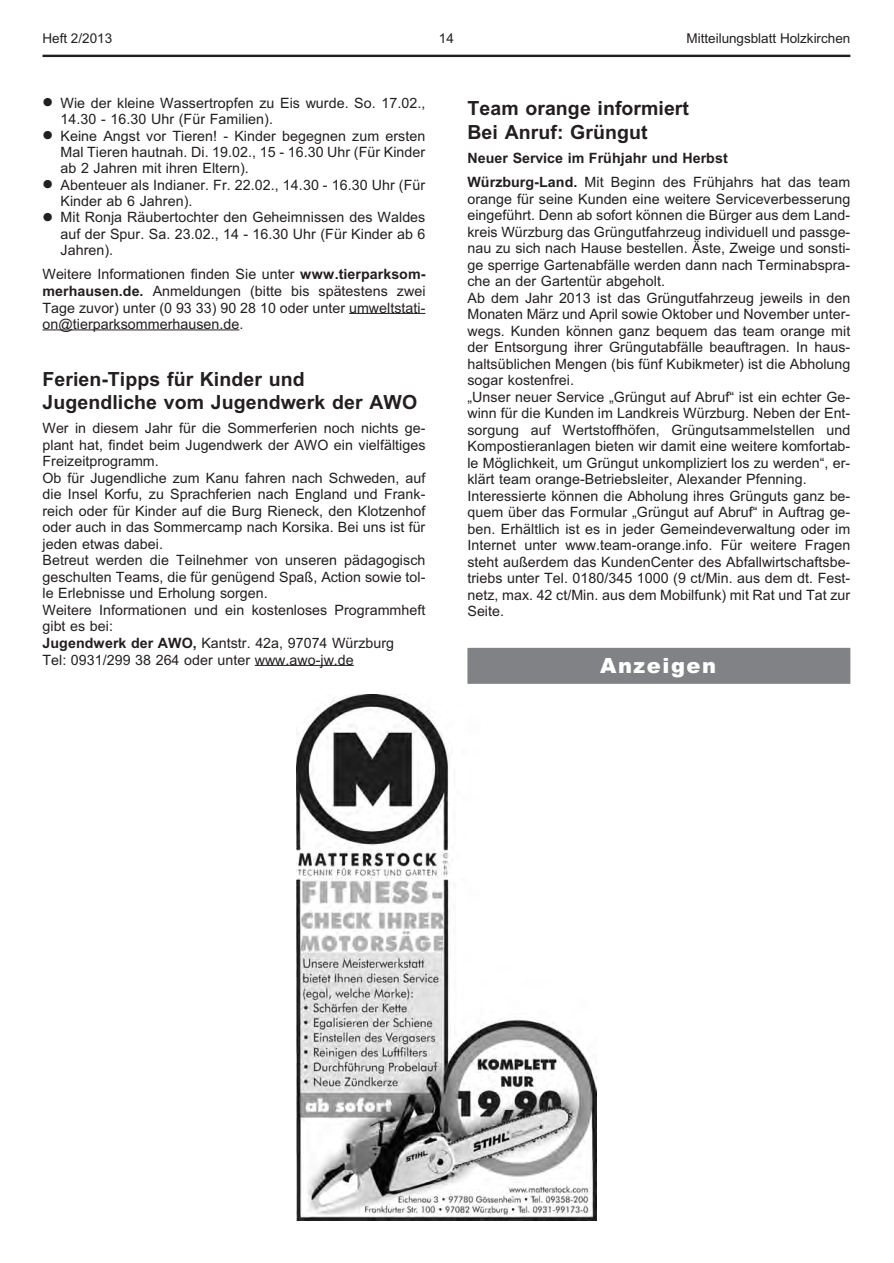
<style>
.page{position:relative;width:894px;height:1263px;background:#fff}
.page>*{position:absolute;margin:0;border:0;box-sizing:border-box;transform-origin:0 0}
.t1{font:900 21px "Arial";letter-spacing:.07em;color:#fff}
.t2{font:700 19.5px/23.5px "Arial";letter-spacing:.005em;color:#231f20}
.t3{font:14.25px/16.5px "Arial";letter-spacing:.005em;color:#231f20}
.t4{font:700 14.25px/24.6px "Arial";letter-spacing:.005em;color:#231f20}
.t5{font:13.5px "Arial";letter-spacing:-.005em;color:#231f20}
.s1{font-family:"Times New Roman";font-weight:700;font-size:30px}
.s2{font-weight:700}
.s3{font-weight:400}
</style>
<div class="page">
<hr style="left:349px;top:313px;width:76px;height:1px;background:#231f20">
<hr style="left:43px;top:330px;width:196px;height:1px;background:#231f20">
<hr style="left:255px;top:665px;width:99px;height:1px;background:#231f20">
<div style="left:467px;top:648px;width:383px;height:36px;background:#808285"></div>
<hr style="left:43px;top:55px;width:807px;height:2px;background:#231f20">
<img style="left:296px;top:695px;width:301px;height:525px">
<p class="t5" style="left:43px;top:33px;width:71px">Heft 2/2013</p>
<p class="t5" style="left:439px;top:33px;width:16px">14</p>
<p class="t5" style="left:687px;top:33px;width:165px">Mitteilungsblatt Holzkirchen</p>
<p class="t3" style="left:61px;top:96px;width:366px;text-indent:-18px"><span class="s1">•</span> Wie der klei ne Was ser trop fen zu Eis wur de. So. 17.02.,<br>14.30 - 16.30 Uhr (Für Fa mi lien).</p>
<p class="t3" style="left:61px;top:129px;width:366px;text-align:justify;text-indent:-18px"><span class="s1">•</span> Kei ne Angst vor Tie ren! - Kin der be geg nen zum ers ten Mal Tie ren haut nah. Di. 19.02., 15 - 16.30 Uhr (Für Kin der ab 2 Jah ren mit ih ren El tern).</p>
<p class="t3" style="left:61px;top:178px;width:366px;text-indent:-18px"><span class="s1">•</span> Aben teu er als In di aner. Fr. 22.02., 14.30 - 16.30 Uhr (Für<br>Kin der ab 6 Jah ren).</p>
<p class="t3" style="left:61px;top:210px;width:366px;text-align:justify;text-indent:-18px"><span class="s1">•</span> Mit Ron ja Räu ber toch ter den Ge heim nis sen des Wal des auf der Spur. Sa. 23.02., 14 - 16.30 Uhr (Für Kin der ab 6<br>Jah ren).</p>
<p class="t3" style="left:43px;top:267px;width:385px;text-align:justify">Wei te re In for ma tio nen fin den Sie un ter <span class="s2">www.tier park som - mer hau sen.de.</span> An mel dun gen (bit te bis spä tes tens zwei Tage zu vor) un ter (0 93 33) 90 28 10 oder un ter um welt sta ti&shy;on@tier park som mer hau sen.de.</p>
<h2 class="t2" style="left:43px;top:369px;width:376px">Fe rien-Tipps für Kin der und<br>Ju gend li che vom Ju gend werk der AWO</h2>
<p class="t3" style="left:43px;top:421px;width:385px">Wer in die sem Jahr für die Som mer fe rien noch nichts ge - plant hat, fin det beim Ju gend werk der AWO ein viel fäl ti ges Frei zeit pro gramm.<br>Ob für Ju gend li che zum Kanu fah ren nach Schwe den, auf die In sel Kor fu, zu Sprach fe rien nach Eng land und Frank - reich oder für Kin der auf die Burg Rie neck, den Klot zen hof oder auch in das Som mer camp nach Kor si ka. Bei uns ist für je den et was da bei.<br>Be treut wer den die Teil neh mer von un se ren päd ago gisch ge schul ten Teams, die für ge nü gend Spaß, Ac ti on so wie tol&shy;le Er leb nis se und Er ho lung sor gen.<br>Wei te re In for ma tio nen und ein kos ten lo ses Pro gramm heft gibt es bei:<br><span class="s2">Ju gend werk der AWO,</span> Kantstr. 42a, 97074 Würz burg<br>Tel: 0931/299 38 264 oder un ter www.awo-jw.de</p>
<h2 class="t2" style="left:467px;top:98px;width:223px">Team oran ge in for miert<br>Bei An ruf: Grün gut</h2>
<p class="t4" style="left:467px;top:147px;width:384px">Neu er Ser vi ce im Früh jahr und Herbst<br>Würz burg-Land. <span class="s3">Mit Be ginn des Früh jahrs hat das team</span></p>
<p class="t3" style="left:467px;top:192px;width:384px">oran ge für sei ne Kun den eine wei te re Ser vi ce ver bes se rung ein ge führt. Denn ab so fort kön nen die Bür ger aus dem Land - kreis Würz burg das Grün gut fahr zeug in di vi du ell und pass ge - nau zu sich nach Hau se be stel len. Äste, Zwei ge und sons ti - ge sper ri ge Gar ten ab fäl le wer den dann nach Ter min ab spra - che an der Gar ten tür ab ge holt.<br>Ab dem Jahr 2013 ist das Grün gut fahr zeug je weils in den Mo na ten März und April so wie Okto ber und No vem ber un ter - wegs. Kun den kön nen ganz be quem das team oran ge mit der Ent sor gung ih rer Grün gut ab fäl le be auf tra gen. In haus - halts üb li chen Men gen (bis fünf Ku bik me ter) ist die Ab ho lung so gar kos ten frei.<br>„Un ser neu er Ser vi ce „Grün gut auf Ab ruf“ ist ein ech ter Ge - winn für die Kun den im Land kreis Würz burg. Ne ben der Ent - sor gung auf Wert stoff hö fen, Grün gut sam mel stel len und Kom pos tier an la gen bie ten wir da mit eine wei te re kom for tab - le Mög lich keit, um Grün gut un kom pli ziert los zu wer den“, er - klärt team oran ge-Be triebs lei ter, Alex an der Pfen ning.<br>In ter es sier te kön nen die Ab ho lung ih res Grün guts ganz be - quem über das For mu lar „Grün gut auf Ab ruf“ in Auf trag ge - ben. Er hält lich ist es in je der Ge mein de ver wal tung oder im In ter net un ter www.team-oran ge.info. Für wei te re Fra gen steht au ßer dem das Kun den Cen ter des Ab fall wirt schafts be - triebs un ter Tel. 0180/345 1000 (9 ct/Min. aus dem dt. Fest - netz, max. 42 ct/Min. aus dem Mo bil funk) mit Rat und Tat zur Sei te.</p>
<h1 class="t1" style="left:600px;top:658px;width:117px">Anzeigen</h1>
</div>
